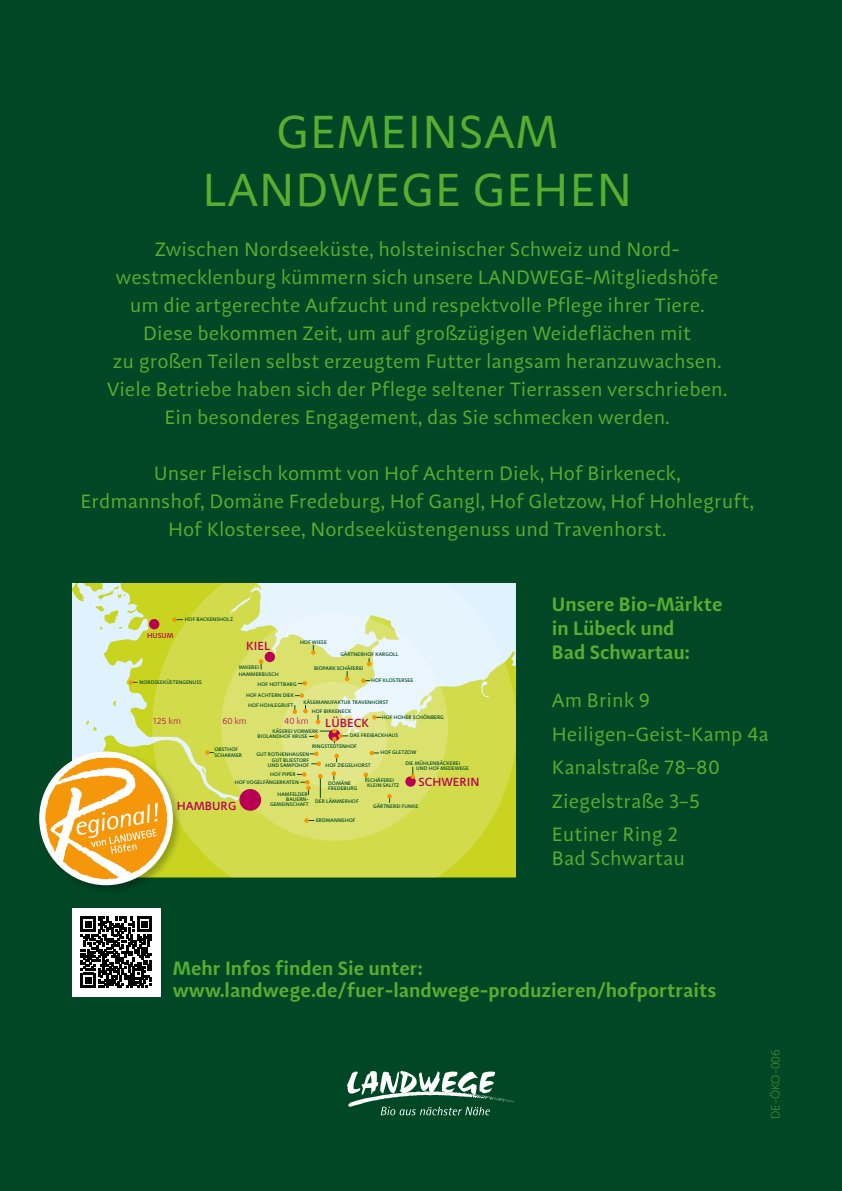
<style>
.page{position:relative;width:842px;height:1191px;background:#004825}
.page>*{position:absolute;margin:0;border:0;box-sizing:border-box;transform-origin:0 0}
.t1{font:48px/57.6px "Adagio Sans";letter-spacing:.01em;color:#56af31;text-align:center}
.t2{font:20px/28px "Adagio Sans";color:#56af31;text-align:center}
.t3{font:600 20px/24px "Adagio Sans";color:#56af31}
.t4{font:500 12.2px "Adagio Sans";color:#b80054}
.t5{font:100 12px "Adagio Sans";color:#56af31}
.t6{font:300 9px "Adagio Sans";color:#b80054}
.t7{font:500 7.4px "Adagio Sans";color:#b80054}
.t8{font:500 5.4px/5.4px "Adagio Sans";color:#004825}
</style>
<div class="page">
<svg style="left:72px;top:583px;width:80px;height:166px;background:#d8e9bb"></svg>
<svg style="left:152px;top:583px;width:364px;height:294px;background:#d8e37c"></svg>
<div style="left:265px;top:651px;width:10px;height:11px;background:#b80054;border-radius:50%"></div>
<div style="left:405px;top:776px;width:11px;height:10px;background:#b80054;border-radius:50%"></div>
<div style="left:149px;top:619px;width:10px;height:10px;background:#b80054;border-radius:50%"></div>
<div style="left:239px;top:789px;width:22px;height:21px;background:#b80054;border-radius:50%"></div>
<svg style="left:172px;top:617px;width:11px;height:5px"></svg>
<svg style="left:311px;top:645px;width:5px;height:10px"></svg>
<svg style="left:367px;top:658px;width:4px;height:8px"></svg>
<svg style="left:345px;top:671px;width:4px;height:10px"></svg>
<svg style="left:361px;top:678px;width:9px;height:5px"></svg>
<svg style="left:259px;top:659px;width:4px;height:10px"></svg>
<svg style="left:298px;top:681px;width:9px;height:4px"></svg>
<svg style="left:295px;top:693px;width:9px;height:5px"></svg>
<svg style="left:293px;top:705px;width:4px;height:9px"></svg>
<svg style="left:372px;top:715px;width:9px;height:4px"></svg>
<svg style="left:303px;top:705px;width:45px;height:38px;background:#dcd684"></svg>
<svg style="left:369px;top:750px;width:10px;height:5px"></svg>
<svg style="left:334px;top:753px;width:5px;height:9px"></svg>
<svg style="left:310px;top:751px;width:11px;height:15px"></svg>
<svg style="left:304px;top:818px;width:10px;height:4px"></svg>
<svg style="left:205px;top:750px;width:9px;height:5px"></svg>
<svg style="left:129px;top:680px;width:8px;height:4px"></svg>
<svg style="left:387px;top:794px;width:5px;height:8px"></svg>
<svg style="left:364px;top:772px;width:4px;height:10px"></svg>
<svg style="left:410px;top:766px;width:5px;height:13px"></svg>
<svg style="left:332px;top:771px;width:4px;height:9px"></svg>
<svg style="left:318px;top:774px;width:5px;height:24px"></svg>
<svg style="left:297px;top:772px;width:14px;height:23px"></svg>
<svg style="left:347px;top:1070px;width:167px;height:45px"></svg>
<div style="left:37px;top:749px;width:146px;height:146px;background:#000;opacity:.25"></div>
<div style="left:39px;top:751px;width:134px;height:134px;background:#fff;border-radius:50%"></div>
<svg style="left:45px;top:757px;width:122px;height:122px"></svg>
<div style="left:72px;top:908px;width:89px;height:88px;background:#fff"></div>
<svg style="left:81px;top:916px;width:71px;height:72px"></svg>
<h1 class="t1" style="left:202px;top:104px;width:432px">GEMEINSAM<br>LANDWEGE GEHEN</h1>
<p class="t2" style="left:107px;top:235px;width:622px">Zwischen Nordseeküste, holsteinischer Schweiz und Nord&shy;westmecklenburg kümmern sich unsere LANDWEGE-Mitgliedshöfe um die artgerechte Aufzucht und respektvolle Pflege ihrer Tiere.<br>Diese bekommen Zeit, um auf großzügigen Weideflächen mit<br>zu großen Teilen selbst erzeugtem Futter langsam heranzuwachsen.<br>Viele Betriebe haben sich der Pflege seltener Tierrassen verschrieben.<br>Ein besonderes Engagement, das Sie schmecken werden.</p>
<p class="t2" style="left:80px;top:459px;width:675px">Unser Fleisch kommt von Hof Achtern Diek, Hof Birkeneck,<br>Erdmannshof, Domäne Fredeburg, Hof Gangl, Hof Gletzow, Hof Hohlegruft,<br>Hof Klostersee, Nordseeküstengenuss und Travenhorst.</p>
<p class="t7" style="left:147px;top:630px;width:28px">HUSUM</p>
<p class="t8" style="left:185px;top:617px;width:50px">HOF BACKENSHOLZ</p>
<p class="t8" style="left:300px;top:639px;width:28px">HOF WIESE</p>
<p class="t4" style="left:246px;top:638px;width:26px">KIEL</p>
<p class="t8" style="left:340px;top:652px;width:60px">GÄRTNERHOF KARGOLL</p>
<p class="t8" style="left:314px;top:665px;width:51px">BIOPARK SCHÄFEREI</p>
<p class="t8" style="left:371px;top:677px;width:44px">HOF KLOSTERSEE</p>
<p class="t8" style="left:312px;top:697px;width:78px;line-height:9.8px;text-indent:-9px">KÄSEMANUFAKTUR TRAVENHORST<br>HOF BIRKENECK</p>
<p class="t8" style="left:239px;top:664px;width:42px;line-height:6.4px">IMKEREI<br>HAMMERBUSCH</p>
<p class="t8" style="left:140px;top:679px;width:64px">NORDSEEKÜSTENGENUSS</p>
<p class="t8" style="left:246px;top:678px;width:52px;line-height:11.8px;text-indent:11px">HOF HOTTBARG<br>HOF ACHTERN DIEK</p>
<p class="t8" style="left:248px;top:702px;width:47px">HOF HOHLEGRUFT</p>
<p class="t8" style="left:382px;top:715px;width:63px">HOF HOHER SCHÖNBERG</p>
<p class="t8" style="left:312px;top:730px;width:88px;line-height:10.4px;text-indent:38px">DAS FREIBACKHAUS<br>RINGSTEDTENHOF</p>
<p class="t4" style="left:325px;top:715px;width:45px">LÜBECK</p>
<p class="t6" style="left:153px;top:715px;width:29px">125 km</p>
<p class="t6" style="left:222px;top:715px;width:26px">60 km</p>
<p class="t6" style="left:284px;top:715px;width:26px">40 km</p>
<p class="t8" style="left:258px;top:728px;width:63px;text-indent:15px">KÄSEREI VORWERK<br>BIOLANDHOF KRUSE</p>
<p class="t8" style="left:214px;top:746px;width:29px;line-height:6.4px">OBSTHOF<br>SCHARMER</p>
<p class="t8" style="left:256px;top:751px;width:54px">GUT ROTHENHAUSEN</p>
<p class="t8" style="left:405px;top:747px;width:56px;line-height:10.6px;text-indent:-25px">HOF GLETZOW<br>DIE MÜHLENBÄCKEREI</p>
<p class="t8" style="left:416px;top:765px;width:54px">UND HOF MEDEWEGE</p>
<p class="t8" style="left:268px;top:757px;width:43px;text-align:right">GUT BLIESTORF<br>UND SAMPOHOF</p>
<p class="t8" style="left:326px;top:762px;width:47px">HOF ZIEGELHORST</p>
<p class="t8" style="left:270px;top:772px;width:27px">HOF PIPER</p>
<p class="t8" style="left:235px;top:779px;width:66px">HOF VOGELFÄNGERKATEN</p>
<p class="t8" style="left:328px;top:780px;width:30px">DOMÄNE<br>FREDEBURG</p>
<p class="t8" style="left:315px;top:798px;width:45px">DER LÄMMERHOF</p>
<p class="t8" style="left:316px;top:817px;width:41px">ERDMANNSHOF</p>
<p class="t8" style="left:270px;top:791px;width:40px;text-align:right">HAMFELDER<br>BAUERN-<br>GEMEINSCHAFT</p>
<p class="t4" style="left:177px;top:798px;width:61px">HAMBURG</p>
<p class="t8" style="left:367px;top:777px;width:33px">SCHÄFEREI<br>KLEIN SALITZ</p>
<p class="t8" style="left:373px;top:803px;width:47px">GÄRTNEREI FUNKE</p>
<p class="t4" style="left:418px;top:773px;width:63px">SCHWERIN</p>
<p class="t3" style="left:552px;top:592px;width:172px">Unsere Bio-Märkte in Lübeck und<br>Bad Schwartau:</p>
<p class="t2" style="left:552px;top:683px;width:218px;line-height:33.6px;text-align:left">Am Brink 9<br>Heiligen-Geist-Kamp 4a<br>Kanalstraße 78–80<br>Ziegelstraße 3–5<br>Eutiner Ring 2</p>
<p class="t2" style="left:552px;top:845px;width:135px">Bad Schwartau</p>
<p class="t3" style="left:173px;top:957px;width:545px;line-height:22px">Mehr Infos finden Sie unter: www.landwege.de/fuer-landwege-produzieren/hofportraits</p>
<p class="t5" style="left:768px;top:1119px;width:71px;rotate:-90deg">DE-ÖKO-006</p>
</div>
